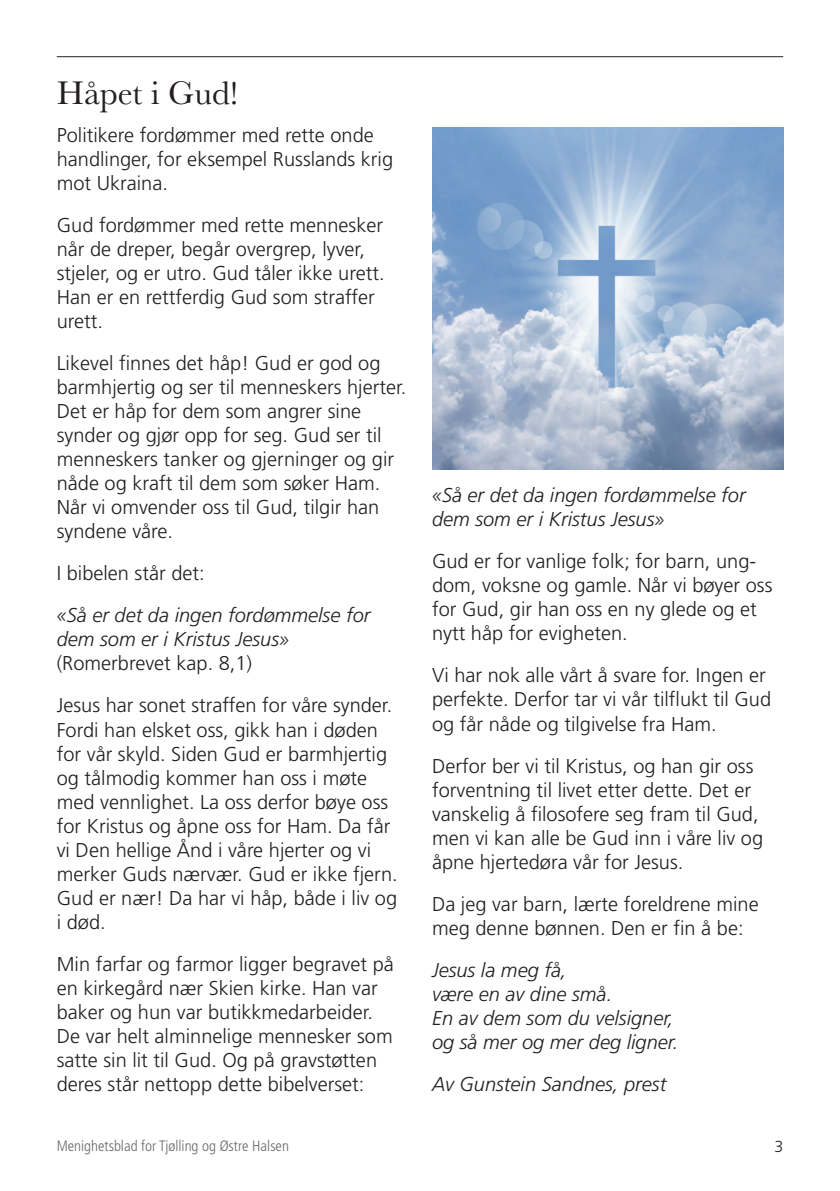
<style>
.page{position:relative;width:840px;height:1191px;background:#fff}
.page>*{position:absolute;margin:0;border:0;box-sizing:border-box;transform-origin:0 0}
.t1{font:34px "Baskerville";color:#231f20}
.t2{font:300 20px/24px "Frutiger";color:#231f20}
.t3{font:italic 300 20px/24px "Frutiger";color:#231f20}
.t4{font:300 16px "Frutiger";color:#231f20}
.t5{font:300 condensed 15px "Frutiger";color:#66696a}
</style>
<div class="page">
<hr style="left:57px;top:56px;width:725px;height:1px;background:#231f20">
<img style="left:432px;top:127px;width:350px;height:342px">
<p class="t1" style="left:57px;top:72px;width:183px">Håpet i Gud!</p>
<p class="t2" style="left:57px;top:123px;width:338px">Politikere fordømmer med rette onde handlinger, for eksempel Russlands krig mot Ukraina.</p>
<p class="t2" style="left:57px;top:213px;width:327px">Gud fordømmer med rette mennesker når de dreper, begår overgrep, lyver,</p>
<p class="t2" style="left:57px;top:261px;width:329px">stjeler, og er utro. Gud tåler ikke urett.<br>Han er en rettferdig Gud som straffer urett.</p>
<p class="t2" style="left:57px;top:351px;width:351px">Likevel finnes det håp! Gud er god og barmhjertig og ser til menneskers hjerter.<br>Det er håp for dem som angrer sine synder og gjør opp for seg. Gud ser til menneskers tanker og gjerninger og gir nåde og kraft til dem som søker Ham.<br>Når vi omvender oss til Gud, tilgir han syndene våre.</p>
<p class="t2" style="left:57px;top:561px;width:149px">I bibelen står det:</p>
<p class="t3" style="left:57px;top:603px;width:315px">«Så er det da ingen fordømmelse for dem som er i Kristus Jesus»</p>
<p class="t2" style="left:57px;top:651px;width:197px">(Romerbrevet kap. 8,1)</p>
<p class="t2" style="left:57px;top:693px;width:342px">Jesus har sonet straffen for våre synder.<br>Fordi han elsket oss, gikk han i døden for vår skyld. Siden Gud er barmhjertig og tålmodig kommer han oss i møte med vennlighet. La oss derfor bøye oss for Kristus og åpne oss for Ham. Da får vi Den hellige Ånd i våre hjerter og vi merker Guds nærvær. Gud er ikke fjern.<br>Gud er nær! Da har vi håp, både i liv og i død.</p>
<p class="t2" style="left:57px;top:951px;width:338px">Min farfar og farmor ligger begravet på en kirkegård nær Skien kirke. Han var baker og hun var butikkmedarbeider.</p>
<p class="t2" style="left:57px;top:1023px;width:337px">De var helt alminnelige mennesker som satte sin lit til Gud. Og på gravstøtten deres står nettopp dette bibelverset:</p>
<p class="t3" style="left:432px;top:483px;width:315px">«Så er det da ingen fordømmelse for dem som er i Kristus Jesus»</p>
<p class="t2" style="left:432px;top:549px;width:342px">Gud er for vanlige folk; for barn, ung&shy;dom, voksne og gamle. Når vi bøyer oss for Gud, gir han oss en ny glede og et nytt håp for evigheten.</p>
<p class="t2" style="left:432px;top:663px;width:340px">Vi har nok alle vårt å svare for. Ingen er perfekte. Derfor tar vi vår tilflukt til Gud og får nåde og tilgivelse fra Ham.</p>
<p class="t2" style="left:432px;top:753px;width:332px">Derfor ber vi til Kristus, og han gir oss forventning til livet etter dette. Det er vanskelig å filosofere seg fram til Gud, men vi kan alle be Gud inn i våre liv og åpne hjertedøra vår for Jesus.</p>
<p class="t2" style="left:432px;top:891px;width:328px">Da jeg var barn, lærte foreldrene mine meg denne bønnen. Den er fin å be:</p>
<p class="t3" style="left:432px;top:957px;width:136px">Jesus la meg få,</p>
<p class="t3" style="left:432px;top:981px;width:182px">være en av dine små.</p>
<p class="t3" style="left:432px;top:1005px;width:243px">En av dem som du velsigner,</p>
<p class="t3" style="left:432px;top:1029px;width:247px">og så mer og mer deg ligner.</p>
<p class="t3" style="left:432px;top:1071px;width:236px">Av Gunstein Sandnes, prest</p>
<p class="t5" style="left:57px;top:1137px;width:233px">Menighetsblad for Tjølling og Østre Halsen</p>
<p class="t4" style="left:773px;top:1137px;width:10px">3</p>
</div>
